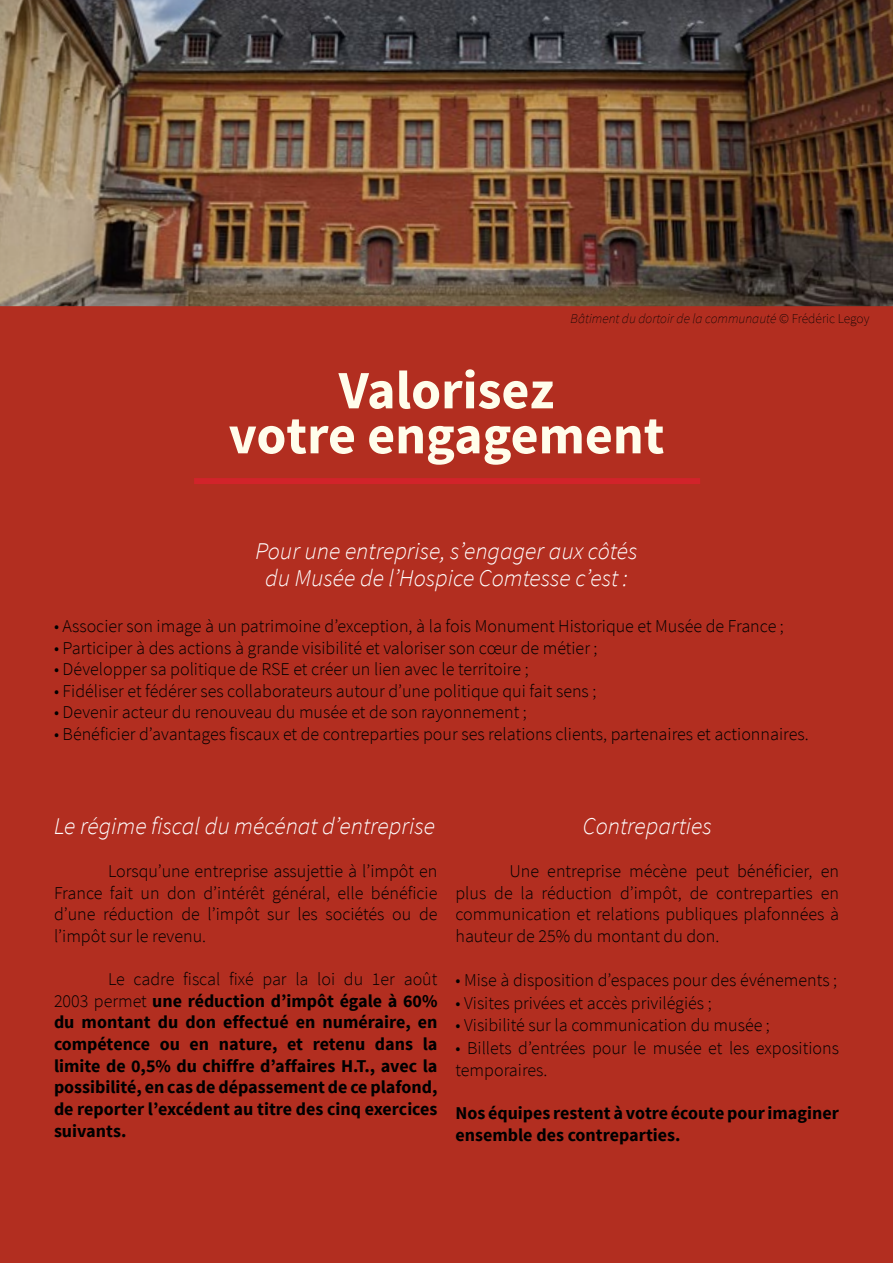
<style>
.page{position:relative;width:893px;height:1263px;background:#b22e20}
.page>*{position:absolute;margin:0;border:0;box-sizing:border-box;transform-origin:0 0}
.t1{font:700 54px/45px "Source Sans Pro";color:#fffdeb;text-align:center}
.t2{font:italic 300 24px/27px "Source Sans Pro";color:#fff;text-align:center}
.t3{font:300 18px/21.6px "Source Sans Pro";color:#000;text-align:justify}
.t4{font:700 18px/21.6px "Source Sans Pro";color:#000;text-align:justify}
.t5{font:italic 200 13.5px "Source Sans Pro";color:#000}
.s1{font-style:normal}
.s2{font-weight:300}
</style>
<div class="page">
<img style="left:0;top:0;width:893px;height:306px">
<div style="left:194px;top:478px;width:506px;height:6px;background:#d2232a"></div>
<p class="t5" style="left:570px;top:310px;width:301px">Bâtiment du dortoir de la communauté <span class="s1">© Frédéric Legoy</span></p>
<h1 class="t1" style="left:229px;top:370px;width:437px">Valorisez<br>votre engagement</h1>
<h2 class="t2" style="left:256px;top:538px;width:383px">Pour une entreprise, s’engager aux côtés du Musée de l’Hospice Comtesse c’est :</h2>
<p class="t3" style="left:54px;top:615px;width:731px">• Associer son image à un patrimoine d’exception, à la fois Monument Historique et Musée de France ;</p>
<p class="t3" style="left:54px;top:637px;width:545px">• Participer à des actions à grande visibilité et valoriser son cœur de métier ;</p>
<p class="t3" style="left:54px;top:658px;width:476px">• Développer sa politique de RSE et créer un lien avec le territoire ;</p>
<p class="t3" style="left:54px;top:680px;width:544px">• Fidéliser et fédérer ses collaborateurs autour d’une politique qui fait sens ;</p>
<p class="t3" style="left:54px;top:702px;width:474px">• Devenir acteur du renouveau du musée et de son rayonnement ;</p>
<p class="t3" style="left:54px;top:723px;width:756px">• Bénéficier d’avantages fiscaux et de contreparties pour ses relations clients, partenaires et actionnaires.</p>
<h2 class="t2" style="left:54px;top:813px;width:383px">Le régime fiscal du mécénat d’entreprise</h2>
<p class="t3" style="left:54px;top:860px;width:385px;text-indent:54px">Lorsqu’une entreprise assujettie à l’impôt en France fait un don d’intérêt général, elle bénéficie d’une réduction de l’impôt sur les sociétés ou de l’impôt sur le revenu.</p>
<p class="t4" style="left:54px;top:969px;width:385px;text-indent:54px"><span class="s2">Le cadre fiscal fixé par la loi du 1er août 2003 permet</span> une réduction d’impôt égale à 60% du montant du don effectué en numéraire, en compétence ou en nature, et retenu dans la limite de 0,5% du chiffre d’affaires H.T., avec la possibilité, en cas de dépassement de ce plafond, de reporter l’excédent au titre des cinq exercices suivants.</p>
<h2 class="t2" style="left:583px;top:813px;width:131px">Contreparties</h2>
<p class="t3" style="left:455px;top:860px;width:385px;text-indent:54px">Une entreprise mécène peut bénéficier, en plus de la réduction d’impôt, de contreparties en communication et relations publiques plafonnées à hauteur de 25% du montant du don.</p>
<p class="t3" style="left:455px;top:969px;width:383px">• Mise à disposition d’espaces pour des événements ;</p>
<p class="t3" style="left:455px;top:992px;width:258px">• Visites privées et accès privilégiés ;</p>
<p class="t3" style="left:455px;top:1014px;width:316px">• Visibilité sur la communication du musée ;</p>
<p class="t3" style="left:455px;top:1036px;width:385px;line-height:22.5px">• Billets d’entrées pour le musée et les expositions temporaires.</p>
<p class="t4" style="left:455px;top:1103px;width:385px">Nos équipes restent à votre écoute pour imaginer ensemble des contreparties.</p>
</div>
